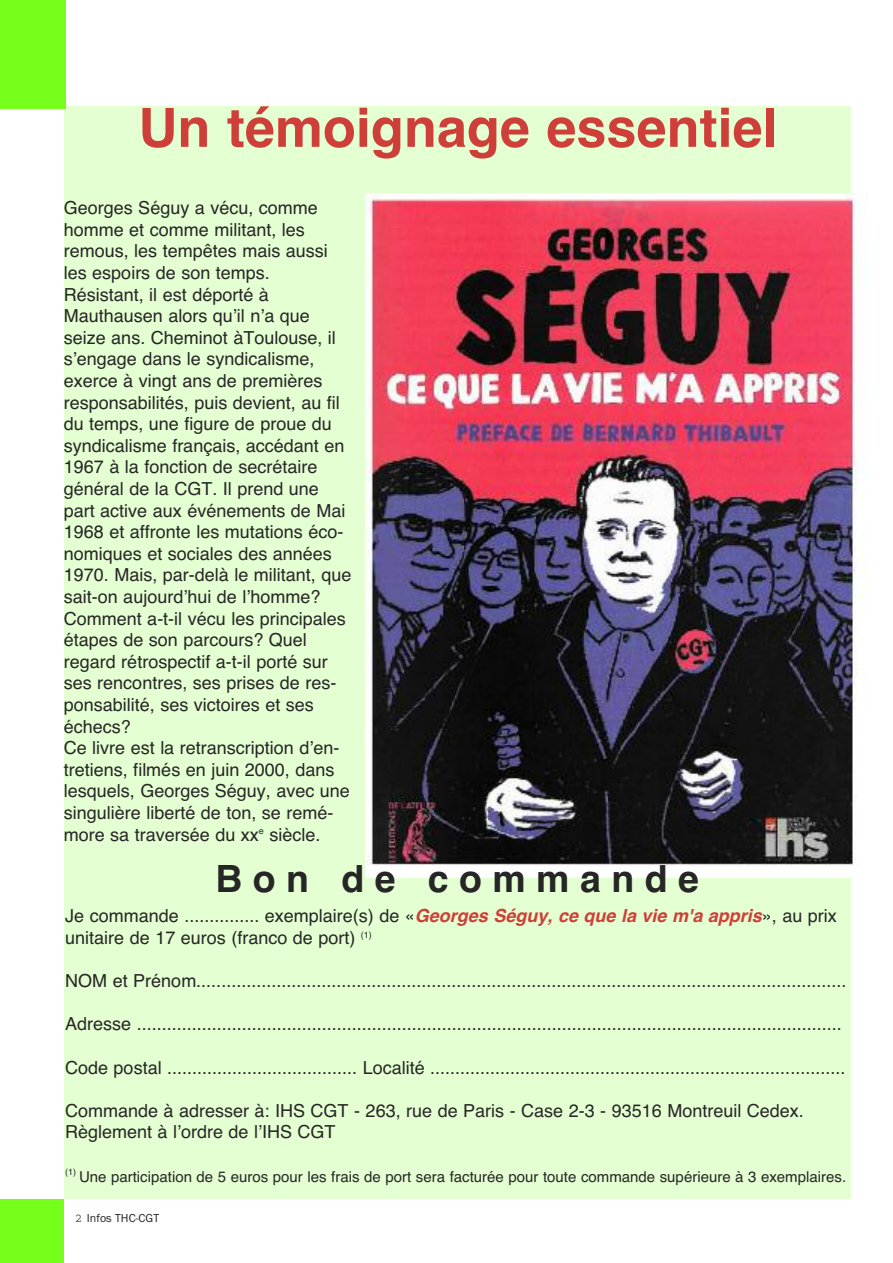
<style>
.page{position:relative;width:893px;height:1263px;background:#fff}
.page>*{position:absolute;margin:0;border:0;box-sizing:border-box;transform-origin:0 0}
.t1{font:700 54px "Helvetica";color:#cf3f3a}
.t2{font:700 37.5px "Helvetica";letter-spacing:.28em;color:#272627}
.t3{font:18px/21.6px "Helvetica";color:#272627}
.t4{font:15px "Helvetica";color:#272627}
.t5{font:12px "Franklin Gothic";color:#272627}
.s1{font-weight:700;font-style:italic;color:#cf3f3a}
.s2{font-family:"Courier"}
</style>
<div class="page">
<div style="left:64px;top:106px;width:786px;height:1093px;background:#e4ffd1"></div>
<div style="left:0;top:1199px;width:64px;height:64px;background:#76ff1b"></div>
<div style="left:0;top:0;width:65px;height:108px;background:#76ff1b"></div>
<img style="left:366px;top:194px;width:501px;height:683px">
<h1 class="t1" style="left:138px;top:97px;width:641px">Un témoignage essentiel</h1>
<p class="t3" style="left:64px;top:197px;width:289px">Georges Séguy a vécu, comme homme et comme militant, les remous, les tempêtes mais aussi les espoirs de son temps.<br>Résistant, il est déporté à<br>Mauthausen alors qu’il n’a que seize ans. Cheminot àToulouse, il s’engage dans le syndicalisme, exerce à vingt ans de premières responsabilités, puis devient, au fil du temps, une figure de proue du syndicalisme français, accédant en<br>1967 à la fonction de secrétaire général de la CGT. Il prend une part active aux événements de Mai<br>1968 et affronte les mutations éco&shy;nomiques et sociales des années<br>1970. Mais, par-delà le militant, que sait-on aujourd’hui de l’homme?<br>Comment a-t-il vécu les principales étapes de son parcours? Quel regard rétrospectif a-t-il porté sur ses rencontres, ses prises de res&shy;ponsabilité, ses victoires et ses échecs?<br>Ce livre est la retranscription d’en&shy;tretiens, filmés en juin 2000, dans lesquels, Georges Séguy, avec une singulière liberté de ton, se remé&shy;more sa traversée du xx<sup>e</sup> siècle.</p>
<h2 class="t2" style="left:215px;top:857px;width:485px">Bon de commande</h2>
<p class="t3" style="left:65px;top:905px;width:773px">Je commande ............... exemplaire(s) de «<span class="s1">Georges Séguy, ce que la vie m'a appris</span>», au prix unitaire de 17 euros (franco de port) <sup>(1)</sup></p>
<p class="t3" style="left:65px;top:970px;width:783px">NOM et Prénom..................................................................................................................................</p>
<p class="t3" style="left:65px;top:1013px;width:778px">Adresse .............................................................................................................................................</p>
<p class="t3" style="left:65px;top:1056px;width:782px">Code postal ...................................... Localité ...................................................................................</p>
<p class="t3" style="left:65px;top:1100px;width:740px">Commande à adresser à: IHS CGT - 263, rue de Paris - Case 2-3 - 93516 Montreuil Cedex.<br>Règlement à l’ordre de l’IHS CGT</p>
<p class="t4" style="left:65px;top:1167px;width:782px"><sup>(1)</sup> Une participation de 5 euros pour les frais de port sera facturée pour toute commande supérieure à 3 exemplaires.</p>
<p class="t5" style="left:75px;top:1211px;width:85px"><span class="s2">2</span> Infos THC-CGT</p>
</div>
